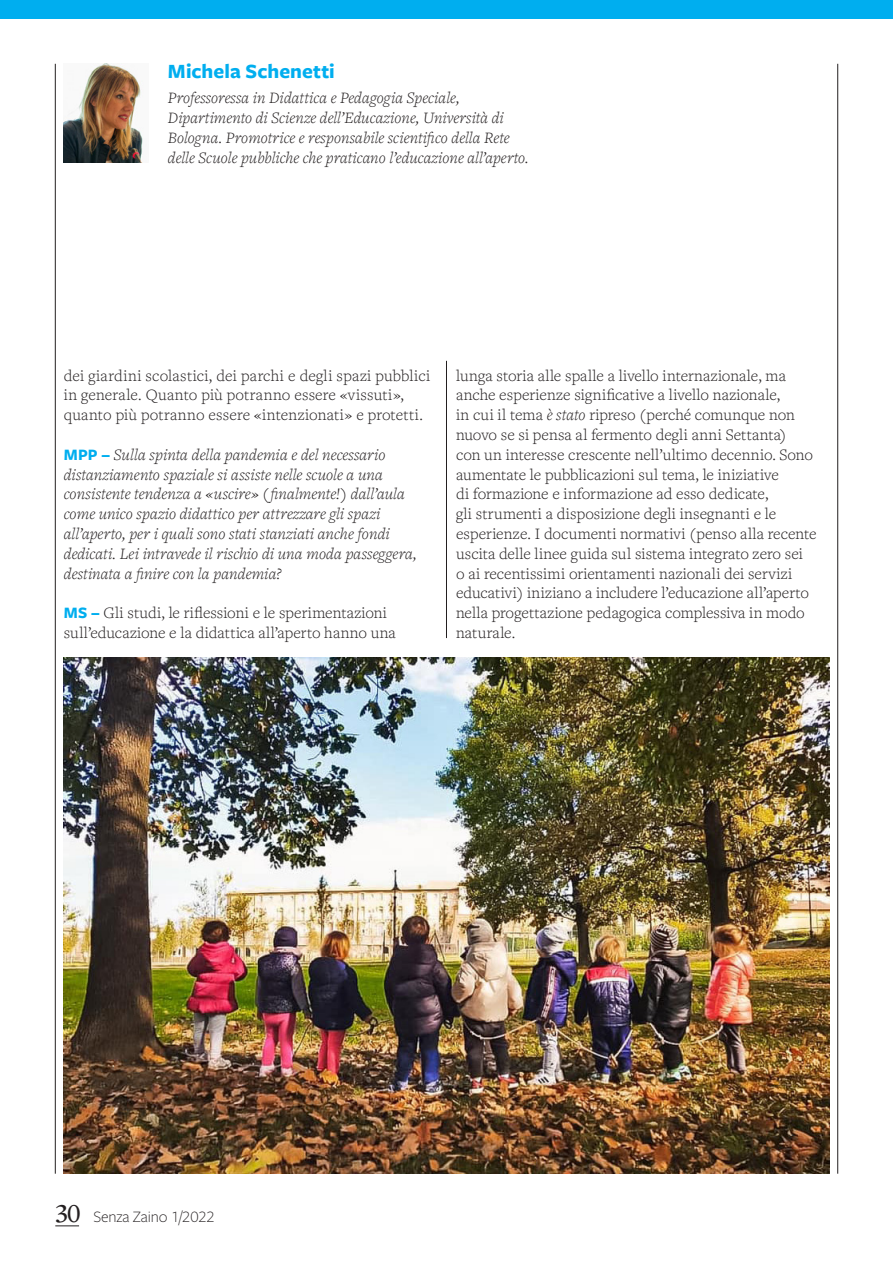
<style>
.page{position:relative;width:893px;height:1263px;background:#fff}
.page>*{position:absolute;margin:0;border:0;box-sizing:border-box;transform-origin:0 0}
.Testo_Grande_Bastone{font:700 21px "Freight Sans Pro";color:#00aeef}
.TESTO{font:300 16.5px/19.8px "Freight Text Pro";letter-spacing:.005em;color:#231f20}
.TESTO-2{font:italic 300 16.5px/19.8px "Freight Text Pro";letter-spacing:.005em;color:#231f20}
.BIO_Autore{font:italic 300 16.5px/19.8px "Freight Text Pro";letter-spacing:.005em;color:#231f20}
.t1{font:300 16.5px "Freight Sans Pro";letter-spacing:-.01em;color:#231f20}
.s1{font-family:"Freight Sans Pro";font-weight:700;font-style:normal;color:#00aeef}
.s2{font-family:"Freight Sans Pro";font-weight:700;color:#00aeef}
.s3{font-style:italic}
.s4{font-family:"Freight Text Pro";font-weight:500;font-size:27px}
</style>
<div class="page">
<hr style="left:837px;top:64px;width:1px;height:1110px;background:#231f20">
<hr style="left:55px;top:64px;width:1px;height:1110px;background:#231f20">
<div style="left:0;top:0;width:893px;height:19px;background:#00aeef"></div>
<svg style="left:55px;top:1225px;width:24px;height:1px"></svg>
<hr style="left:446px;top:361px;width:1px;height:277px;background:#231f20">
<img style="left:64px;top:658px;width:765px;height:516px">
<img style="left:64px;top:64px;width:79px;height:99px">
<p class="Testo_Grande_Bastone" style="left:168px;top:57px;width:168px">Michela Schenetti</p>
<p class="BIO_Autore" style="left:168px;top:88px;width:362px">Professoressa in Didattica e Pedagogia Speciale, Dipartimento di Scienze dell’Educazione, Università di Bologna. Promotrice e responsabile scientifico della Rete delle Scuole pubbliche che praticano l’educazione all’aperto.</p>
<p class="TESTO" style="left:64px;top:365px;width:368px">dei giardini scolastici, dei parchi e degli spazi pubblici in generale. Quanto più potranno essere «vissuti», quanto più potranno essere «intenzionati» e protetti.</p>
<p class="TESTO-2" style="left:64px;top:444px;width:354px"><span class="s1">MPP –</span> Sulla spinta della pandemia e del necessario distanziamento spaziale si assiste nelle scuole a una consistente tendenza a «uscire» (finalmente!) dall’aula come unico spazio didattico per attrezzare gli spazi all’aperto, per i quali sono stati stanziati anche fondi dedicati. Lei intravede il rischio di una moda passeggera, destinata a finire con la pandemia?</p>
<p class="TESTO" style="left:64px;top:602px;width:334px"><span class="s2">MS –</span> Gli studi, le riflessioni e le sperimentazioni sull’educazione e la didattica all’aperto hanno una</p>
<p class="TESTO" style="left:456px;top:365px;width:362px">lunga storia alle spalle a livello internazionale, ma anche esperienze significative a livello nazionale,<br>in cui il tema <span class="s3">è stato</span> ripreso (perché comunque non nuovo se si pensa al fermento degli anni Settanta)<br>con un interesse crescente nell’ultimo decennio. Sono aumentate le pubblicazioni sul tema, le iniziative<br>di formazione e informazione ad esso dedicate,<br>gli strumenti a disposizione degli insegnanti e le esperienze. I documenti normativi (penso alla recente uscita delle linee guida sul sistema integrato zero sei<br>o ai recentissimi orientamenti nazionali dei servizi educativi) iniziano a includere l’educazione all’aperto nella progettazione pedagogica complessiva in modo naturale.</p>
<p class="t1" style="left:55px;top:1206px;width:161px"><span class="s4">30</span> Senza Zaino 1/2022</p>
</div>
